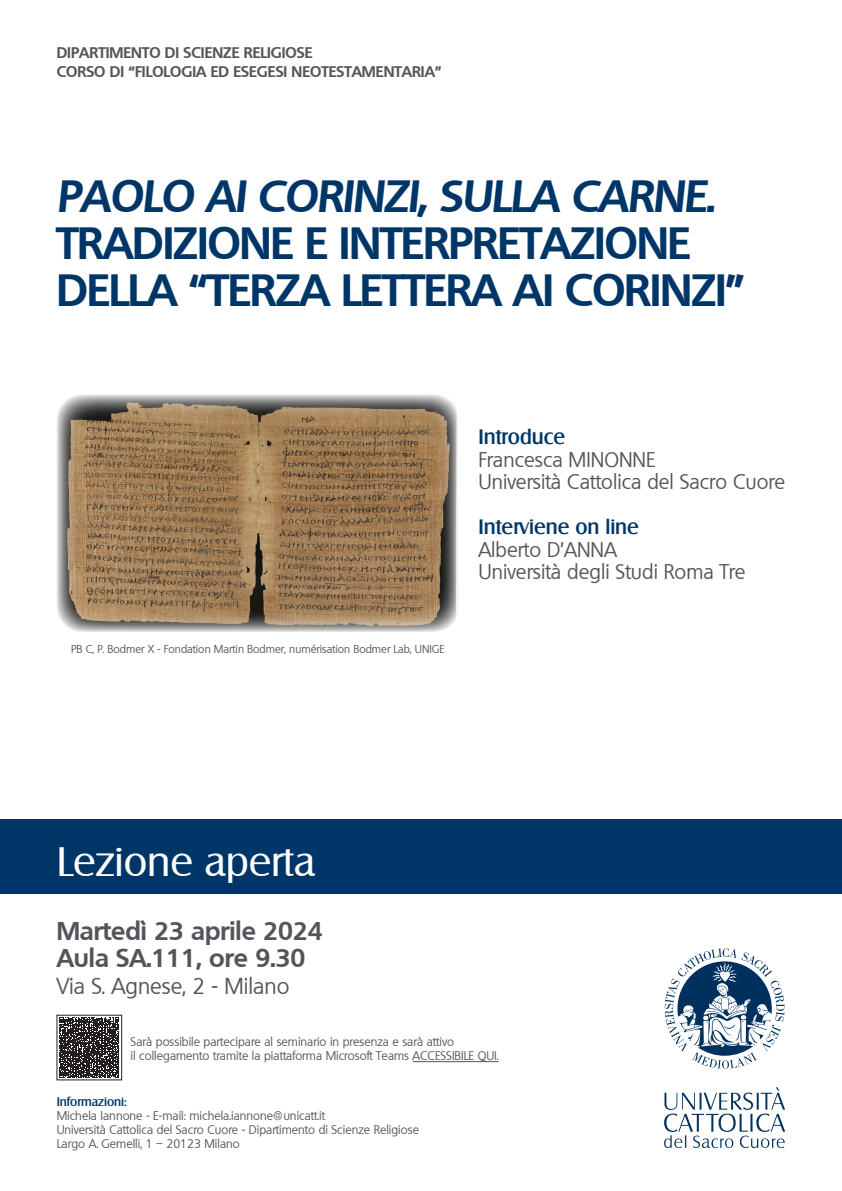
<style>
.page{position:relative;width:842px;height:1191px;background:#fff}
.page>*{position:absolute;margin:0;border:0;box-sizing:border-box;transform-origin:0 0}
.Sottotitolo{font:700 44px/47px "Quebec";letter-spacing:-.015em;color:#003667}
.Sottotitolo-2{font:italic 700 44px "Quebec";letter-spacing:-.015em;color:#003667}
.Evento{font:40px "Salzburg";color:#fff}
.Data{font:700 25px "Quebec";color:#54555a}
.Luogo{font:22px "Quebec";color:#54555a}
.Titolo_3{font:20.3px "Quebec";color:#54555a}
.Titolo_3-2{font:500 20.3px "Salzburg";color:#003667}
.Fac-Dip{font:700 15px "Quebec";color:#54555a}
.t1{font:12px "Quebec";color:#54555a}
.t2{font:500 12px "Salzburg";color:#003667}
.t3{font:11px "Quebec";color:#54555a}
</style>
<div class="page">
<div style="left:0;top:819px;width:842px;height:75px;background:#003667"></div>
<svg style="left:665px;top:948px;width:119px;height:120px"></svg>
<svg style="left:664px;top:1087px;width:121px;height:61px"></svg>
<hr style="left:413px;top:1061px;width:86px;height:1px;background:#54555a">
<svg style="left:59px;top:1017px;width:60px;height:60px"></svg>
<img style="left:57px;top:394px;width:402px;height:238px">
<p class="Fac-Dip" style="left:57px;top:43px;width:257px">DIPARTIMENTO DI SCIENZE RELIGIOSE</p>
<p class="Fac-Dip" style="left:57px;top:62px;width:386px">CORSO DI “FILOLOGIA ED ESEGESI NEOTESTAMENTARIA”</p>
<p class="Sottotitolo-2" style="left:57px;top:167px;width:660px">PAOLO AI CORINZI, SULLA CARNE.</p>
<p class="Sottotitolo" style="left:57px;top:219px;width:690px">TRADIZIONE E INTERPRETAZIONE<br>DELLA “TERZA LETTERA AI CORINZI”</p>
<p class="t3" style="left:71px;top:642px;width:375px">PB C, P. Bodmer X - Fondation Martin Bodmer, numérisation Bodmer Lab, UNIGE</p>
<p class="Titolo_3-2" style="left:478px;top:424px;width:88px">Introduce</p>
<p class="Titolo_3" style="left:478px;top:446px;width:179px">Francesca MINONNE</p>
<p class="Titolo_3" style="left:478px;top:469px;width:308px">Università Cattolica del Sacro Cuore</p>
<p class="Titolo_3-2" style="left:478px;top:515px;width:162px">Interviene on line</p>
<p class="Titolo_3" style="left:478px;top:536px;width:140px">Alberto D’ANNA</p>
<p class="Titolo_3" style="left:478px;top:559px;width:269px">Università degli Studi Roma Tre</p>
<p class="Evento" style="left:57px;top:837px;width:260px">Lezione aperta</p>
<p class="Data" style="left:57px;top:914px;width:267px">Martedì 23 aprile 2024</p>
<p class="Data" style="left:57px;top:941px;width:250px">Aula SA.111, ore 9.30</p>
<p class="Luogo" style="left:57px;top:972px;width:234px">Via S. Agnese, 2 - Milano</p>
<p class="t1" style="left:131px;top:1034px;width:325px">Sarà possibile partecipare al seminario in presenza e sarà attivo</p>
<p class="t1" style="left:131px;top:1048px;width:369px">il collegamento tramite la piattaforma Microsoft Teams ACCESSIBILE QUI.</p>
<p class="t2" style="left:57px;top:1095px;width:72px">Informazioni:</p>
<p class="t1" style="left:57px;top:1108px;width:270px">Michela Iannone - E-mail: michela.iannone@unicatt.it</p>
<p class="t1" style="left:57px;top:1122px;width:364px">Università Cattolica del Sacro Cuore - Dipartimento di Scienze Religiose</p>
<p class="t1" style="left:57px;top:1136px;width:185px">Largo A. Gemelli, 1 – 20123 Milano</p>
</div>
